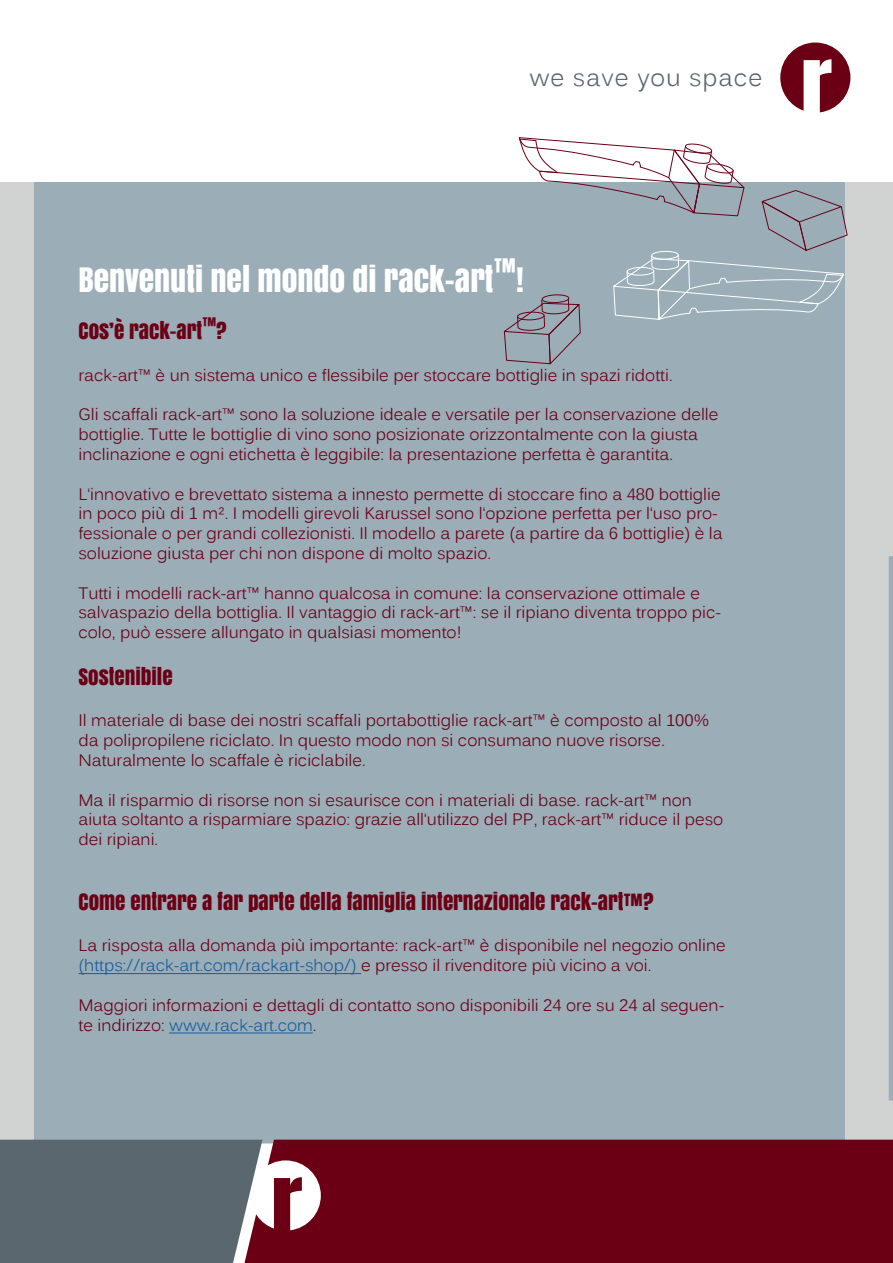
<style>
.page{position:relative;width:893px;height:1263px;background:#fff}
.page>*{position:absolute;margin:0;border:0;box-sizing:border-box;transform-origin:0 0}
.t1{font:31.5px "Anton";color:#fff}
.t2{font:24px "Kalinga";letter-spacing:.04em;color:#5a676e}
.t3{font:24px "Anton";color:#fff}
.t4{font:21px "Anton";color:#6b0015}
.t5{font:16.5px/19.8px "Kalinga";color:#6b0015}
.t6{font:15px "Anton";color:#6b0015}
.s1{color:#175d9e}
</style>
<div class="page">
<div style="left:0;top:183px;width:893px;height:961px;background:#d1d2d2"></div>
<div style="left:34px;top:183px;width:810px;height:960px;background:#95a9b4"></div>
<svg style="left:503px;top:138px;width:345px;height:228px"></svg>
<hr style="left:78px;top:973px;width:283px;height:1px;background:#175d9e">
<hr style="left:169px;top:1033px;width:144px;height:1px;background:#175d9e">
<div style="left:542px;top:294px;width:27px;height:9px;border:1px solid #6b0015;border-radius:50%"></div>
<hr style="left:889px;top:556px;width:4px;height:544px;background:#9badb7">
<div style="left:326px;top:1140px;width:567px;height:123px;background:#6b0015"></div>
<svg style="left:0;top:1140px;width:326px;height:123px;background:#6c676f"></svg>
<svg style="left:780px;top:43px;width:70px;height:69px"></svg>
<p class="t2" style="left:529px;top:62px;width:235px">we save you space</p>
<p class="t1" style="left:78px;top:255px;width:417px">BENVENUTI NEL MONDO DI RACK-ART</p>
<p class="t3" style="left:494px;top:249px;width:24px">™</p>
<p class="t1" style="left:516px;top:255px;width:9px">!</p>
<p class="t4" style="left:78px;top:315px;width:125px">COS’È RACK-ART</p>
<p class="t6" style="left:202px;top:311px;width:15px">™</p>
<p class="t4" style="left:216px;top:315px;width:12px">?</p>
<p class="t5" style="left:78px;top:367px;width:596px">rack-art™ è un sistema unico e flessibile per stoccare bottiglie in spazi ridotti.</p>
<p class="t5" style="left:78px;top:406px;width:642px">Gli scaffali rack-art™ sono la soluzione ideale e versatile per la conservazione delle bottiglie. Tutte le bottiglie di vino sono posizionate orizzontalmente con la giusta inclinazione e ogni etichetta è leggibile: la presentazione perfetta è garantita.</p>
<p class="t5" style="left:78px;top:485px;width:646px">L‘innovativo e brevettato sistema a innesto permette di stoccare fino a 480 bottiglie in poco più di 1 m². I modelli girevoli Karussel sono l‘opzione perfetta per l‘uso pro&shy;fessionale o per grandi collezionisti. Il modello a parete (a partire da 6 bottiglie) è la soluzione giusta per chi non dispone di molto spazio.</p>
<p class="t5" style="left:78px;top:584px;width:644px">Tutti i modelli rack-art™ hanno qualcosa in comune: la conservazione ottimale e salvaspazio della bottiglia. Il vantaggio di rack-art™: se il ripiano diventa troppo pic&shy;colo, può essere allungato in qualsiasi momento!</p>
<p class="t4" style="left:78px;top:660px;width:96px">SOSTENIBILE</p>
<p class="t5" style="left:78px;top:712px;width:632px">Il materiale di base dei nostri scaffali portabottiglie rack-art™ è composto al 100% da polipropilene riciclato. In questo modo non si consumano nuove risorse.</p>
<p class="t5" style="left:78px;top:752px;width:289px">Naturalmente lo scaffale è riciclabile.</p>
<p class="t5" style="left:78px;top:791px;width:646px">Ma il risparmio di risorse non si esaurisce con i materiali di base. rack-art™ non aiuta soltanto a risparmiare spazio: grazie all‘utilizzo del PP, rack-art™ riduce il peso dei ripiani.</p>
<p class="t4" style="left:78px;top:885px;width:577px">COME ENTRARE A FAR PARTE DELLA FAMIGLIA INTERNAZIONALE RACK-ART™?</p>
<p class="t5" style="left:78px;top:937px;width:649px">La risposta alla domanda più importante: rack-art™ è disponibile nel negozio online <span class="s1">(https://rack-art.com/rackart-shop/)</span> e presso il rivenditore più vicino a voi.</p>
<p class="t5" style="left:78px;top:997px;width:647px">Maggiori informazioni e dettagli di contatto sono disponibili 24 ore su 24 al seguen&shy;te indirizzo: <span class="s1">www.rack-art.com</span>.</p>
</div>
